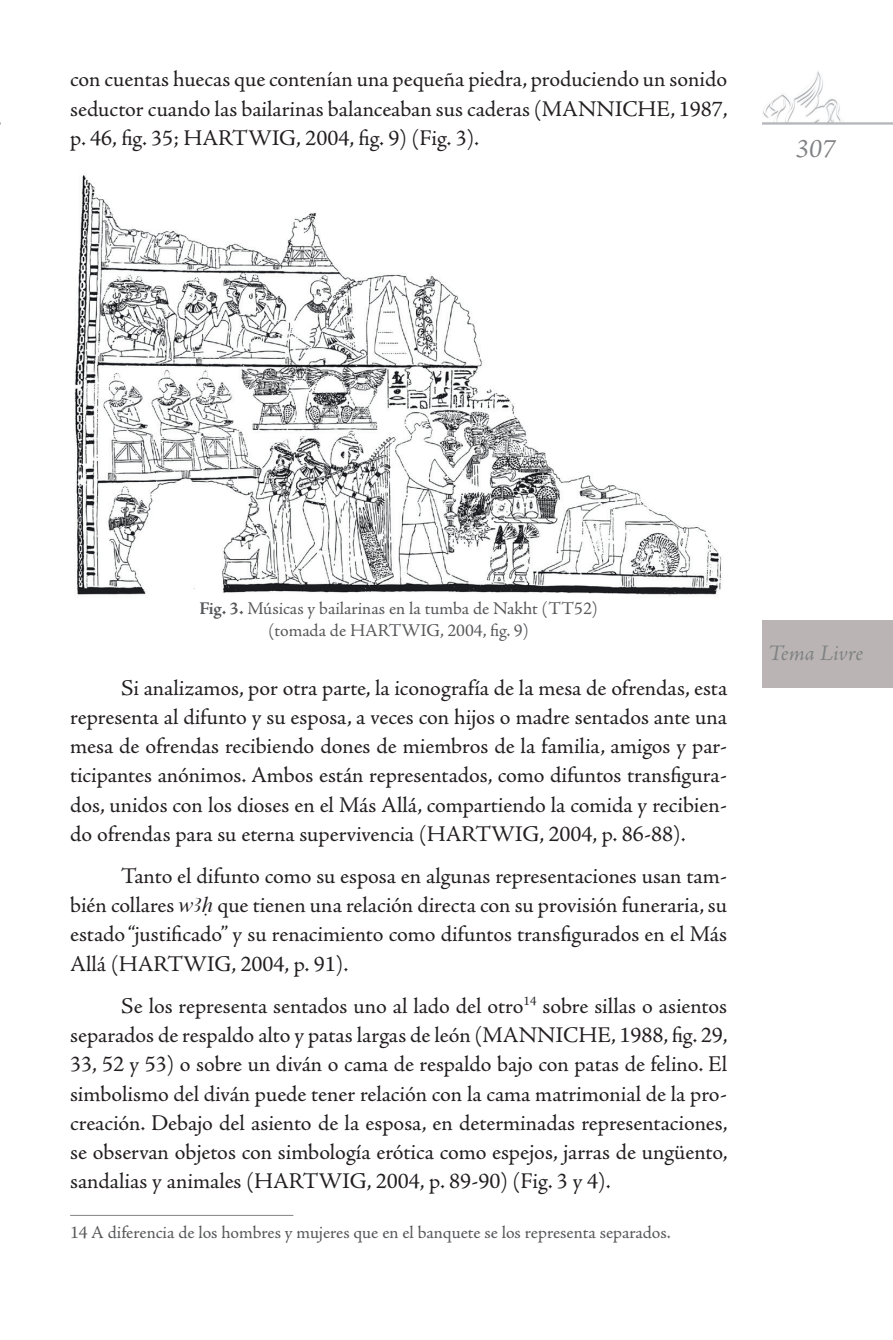
<style>
.page{position:relative;width:893px;height:1340px;background:#fff}
.page>*{position:absolute;margin:0;border:0;box-sizing:border-box;transform-origin:0 0}
.t1{font:italic 27px "Adobe Jenson Pro";color:#808285}
.t2{font:22.5px/29.2px "Adobe Jenson Pro";letter-spacing:-.005em;color:#231f20;text-align:justify}
.t3{font:italic 22.5px "Adobe Jenson Pro";letter-spacing:-.005em;color:#808285}
.t4{font:18px/22.5px "Adobe Jenson Pro";letter-spacing:-.005em;color:#57585a;text-align:center}
.s1{font-weight:700}
.s2{font-family:"Transliteration";font-style:italic}
</style>
<div class="page">
<div style="left:762px;top:620px;width:131px;height:68px;background:#bab5b4"></div>
<img style="left:762px;top:71px;width:131px;height:53px">
<hr style="left:70px;top:1214px;width:223px;height:1px;background:#808285">
<img style="left:74px;top:175px;width:648px;height:421px">
<p class="t2" style="left:70px;top:65px;width:659px">con cuentas huecas que contenían una pequeña piedra, produciendo un sonido seductor cuando las bailarinas balanceaban sus caderas (MANNICHE, 1987, p. 46, fig. 35; HARTWIG, 2004, fig. 9) (Fig. 3).</p>
<p class="t1" style="left:796px;top:133px;width:41px">307</p>
<p class="t4" style="left:199px;top:597px;width:400px"><span class="s1">Fig. 3.</span> Músicas y bailarinas en la tumba de Nakht (TT52) (tomada de HARTWIG, 2004, fig. 9)</p>
<p class="t2" style="left:70px;top:673px;width:659px;text-indent:51px">Si analizamos, por otra parte, la iconografía de la mesa de ofrendas, esta representa al difunto y su esposa, a veces con hijos o madre sentados ante una mesa de ofrendas recibiendo dones de miembros de la familia, amigos y par&shy;ticipantes anónimos. Ambos están representados, como difuntos transfigura&shy;dos, unidos con los dioses en el Más Allá, compartiendo la comida y recibien&shy;do ofrendas para su eterna supervivencia (HARTWIG, 2004, p. 86-88).</p>
<p class="t2" style="left:70px;top:861px;width:659px;text-indent:51px">Tanto el difunto como su esposa en algunas representaciones usan tam&shy;bién collares <span class="s2">wAH</span> que tienen una relación directa con su provisión funeraria, su estado “justificado” y su renacimiento como difuntos transfigurados en el Más Allá (HARTWIG, 2004, p. 91).</p>
<p class="t2" style="left:70px;top:991px;width:659px;text-indent:51px">Se los representa sentados uno al lado del otro<sup>14</sup> sobre sillas o asientos separados de respaldo alto y patas largas de león (MANNICHE, 1988, fig. 29, 33, 52 y 53) o sobre un diván o cama de respaldo bajo con patas de felino. El simbolismo del diván puede tener relación con la cama matrimonial de la pro&shy;creación. Debajo del asiento de la esposa, en determinadas representaciones, se observan objetos con simbología erótica como espejos, jarras de ungüento, sandalias y animales (HARTWIG, 2004, p. 89-90) (Fig. 3 y 4).</p>
<p class="t4" style="left:70px;top:1221px;width:602px">14 A diferencia de los hombres y mujeres que en el banquete se los representa separados.</p>
<p class="t3" style="left:768px;top:640px;width:97px">Tema Livre</p>
</div>
